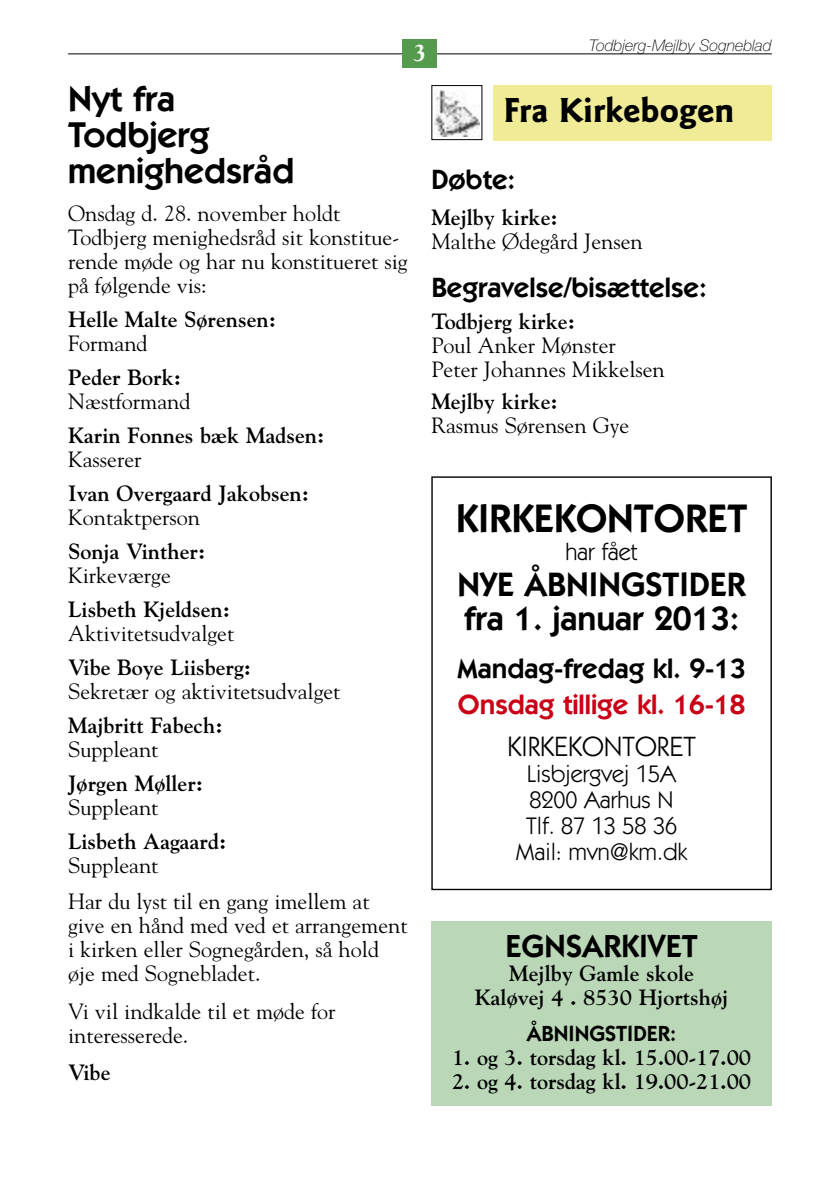
<style>
.page{position:relative;width:840px;height:1191px;background:#fff}
.page>*{position:absolute;margin:0;border:0;box-sizing:border-box;transform-origin:0 0}
.t1{font:600 40px "Itc Kabel";color:#000}
.t2{font:600 36px/36px "Itc Kabel";color:#000}
.t3{font:700 36px "Goudy Sans";color:#000}
.t4{font:600 34px/34px "Itc Kabel";color:#000}
.t5{font:600 32px "Itc Kabel";color:#000}
.t6{font:600 28px "Itc Kabel";color:#000}
.t7{font:600 28px "Itc Kabel";color:#ca0016}
.t8{font:28px "Itc Kabel";color:#000}
.t9{font:24px/26px "Itc Kabel";color:#000;text-align:center}
.t10{font:800 24px "Goudy";color:#fff}
.t11{font:22px/24px "Goudy";color:#000}
.t12{font:700 22px/24px "Goudy";color:#000;text-align:center}
.t13{font:600 22px "Itc Kabel";color:#000}
.t14{font:italic 100 16px "Helvetica Neue";color:#000}
</style>
<div class="page">
<hr style="left:68px;top:54px;width:703px;height:1px;background:#000">
<div style="left:403px;top:40px;width:34px;height:28px;background:#549b4d"></div>
<div style="left:431px;top:476px;width:340px;height:414px;border:1px solid #000"></div>
<img style="left:434px;top:90px;width:45px;height:47px">
<div style="left:431px;top:85px;width:51px;height:55px;border:1px solid #000"></div>
<div style="left:493px;top:85px;width:278px;height:55px;background:#f0eb97"></div>
<div style="left:431px;top:921px;width:340px;height:185px;background:#bad7b8"></div>
<p class="t10" style="left:413px;top:43px;width:15px">3</p>
<p class="t14" style="left:589px;top:40px;width:184px">Todbjerg-Mejlby Sogneblad</p>
<h2 class="t2" style="left:68px;top:84px;width:227px">Nyt fra<br>Todbjerg menighedsråd</h2>
<p class="t11" style="left:68px;top:202px;width:341px">Onsdag d. 28. november holdt<br>Todbjerg menighedsråd sit konstitue&shy;rende møde og har nu konstitueret sig på følgende vis:</p>
<p class="t12" style="left:68px;top:308px;width:209px">Helle Malte Sørensen:</p>
<p class="t11" style="left:68px;top:332px;width:81px">Formand</p>
<p class="t12" style="left:68px;top:366px;width:115px">Peder Bork:</p>
<p class="t11" style="left:68px;top:390px;width:124px">Næstformand</p>
<p class="t12" style="left:68px;top:424px;width:258px">Karin Fonnes bæk Madsen:</p>
<p class="t11" style="left:68px;top:448px;width:75px">Kasserer</p>
<p class="t12" style="left:68px;top:482px;width:242px">Ivan Overgaard Jakobsen:</p>
<p class="t11" style="left:68px;top:506px;width:133px">Kontaktperson</p>
<p class="t12" style="left:68px;top:540px;width:139px">Sonja Vinther:</p>
<p class="t11" style="left:68px;top:564px;width:104px">Kirkeværge</p>
<p class="t12" style="left:68px;top:598px;width:163px">Lisbeth Kjeldsen:</p>
<p class="t11" style="left:68px;top:622px;width:168px">Aktivitetsudvalget</p>
<p class="t12" style="left:68px;top:656px;width:184px">Vibe Boye Liisberg:</p>
<p class="t11" style="left:68px;top:680px;width:274px">Sekretær og aktivitetsudvalget</p>
<p class="t12" style="left:68px;top:714px;width:156px">Majbritt Fabech:</p>
<p class="t11" style="left:68px;top:738px;width:92px">Suppleant</p>
<p class="t12" style="left:68px;top:772px;width:137px">Jørgen Møller:</p>
<p class="t11" style="left:68px;top:796px;width:92px">Suppleant</p>
<p class="t12" style="left:68px;top:830px;width:160px">Lisbeth Aagaard:</p>
<p class="t11" style="left:68px;top:848px;width:303px;line-height:36px">Suppleant<br>Har du lyst til en gang imellem at</p>
<p class="t11" style="left:68px;top:914px;width:341px">give en hånd med ved et arrangement i kirken eller Sognegården, så hold øje med Sognebladet.</p>
<p class="t11" style="left:68px;top:1000px;width:269px">Vi vil indkalde til et møde for interesserede.</p>
<p class="t12" style="left:68px;top:1060px;width:44px">Vibe</p>
<h2 class="t3" style="left:503px;top:97px;width:232px">Fra Kirkebogen</h2>
<p class="t6" style="left:431px;top:170px;width:85px">Døbte:</p>
<p class="t12" style="left:431px;top:206px;width:128px">Mejlby kirke:</p>
<p class="t11" style="left:431px;top:230px;width:213px">Malthe Ødegård Jensen</p>
<p class="t6" style="left:431px;top:278px;width:277px">Begravelse/bisættelse:</p>
<p class="t12" style="left:431px;top:310px;width:145px">Todbjerg kirke:</p>
<p class="t11" style="left:431px;top:334px;width:235px">Poul Anker Mønster<br>Peter Johannes Mikkelsen</p>
<p class="t12" style="left:431px;top:390px;width:128px">Mejlby kirke:</p>
<p class="t11" style="left:431px;top:414px;width:199px">Rasmus Sørensen Gye</p>
<h1 class="t1" style="left:455px;top:504px;width:293px">KIRKEKONTORET</h1>
<p class="t9" style="left:565px;top:540px;width:73px">har fået</p>
<h3 class="t4" style="left:457px;top:570px;width:290px">NYE ÅBNINGSTIDER fra 1. januar 2013:</h3>
<p class="t6" style="left:457px;top:658px;width:289px">Mandag-fredag kl. 9-13</p>
<p class="t7" style="left:457px;top:694px;width:288px">Onsdag tillige kl. 16-18</p>
<p class="t8" style="left:507px;top:735px;width:190px">KIRKEKONTORET</p>
<p class="t9" style="left:515px;top:762px;width:173px">Lisbjergvej 15A<br>8200 Aarhus N<br>Tlf. 87 13 58 36<br>Mail: mvn@km.dk</p>
<h3 class="t5" style="left:505px;top:935px;width:194px">EGNSARKIVET</h3>
<p class="t12" style="left:474px;top:961px;width:254px">Mejlby Gamle skole<br>Kaløvej 4 . 8530 Hjortshøj</p>
<p class="t13" style="left:526px;top:1026px;width:151px">ÅBNINGSTIDER:</p>
<p class="t12" style="left:452px;top:1045px;width:300px">1. og 3. torsdag kl. 15.00-17.00</p>
<p class="t12" style="left:451px;top:1069px;width:300px">2. og 4. torsdag kl. 19.00-21.00</p>
</div>
